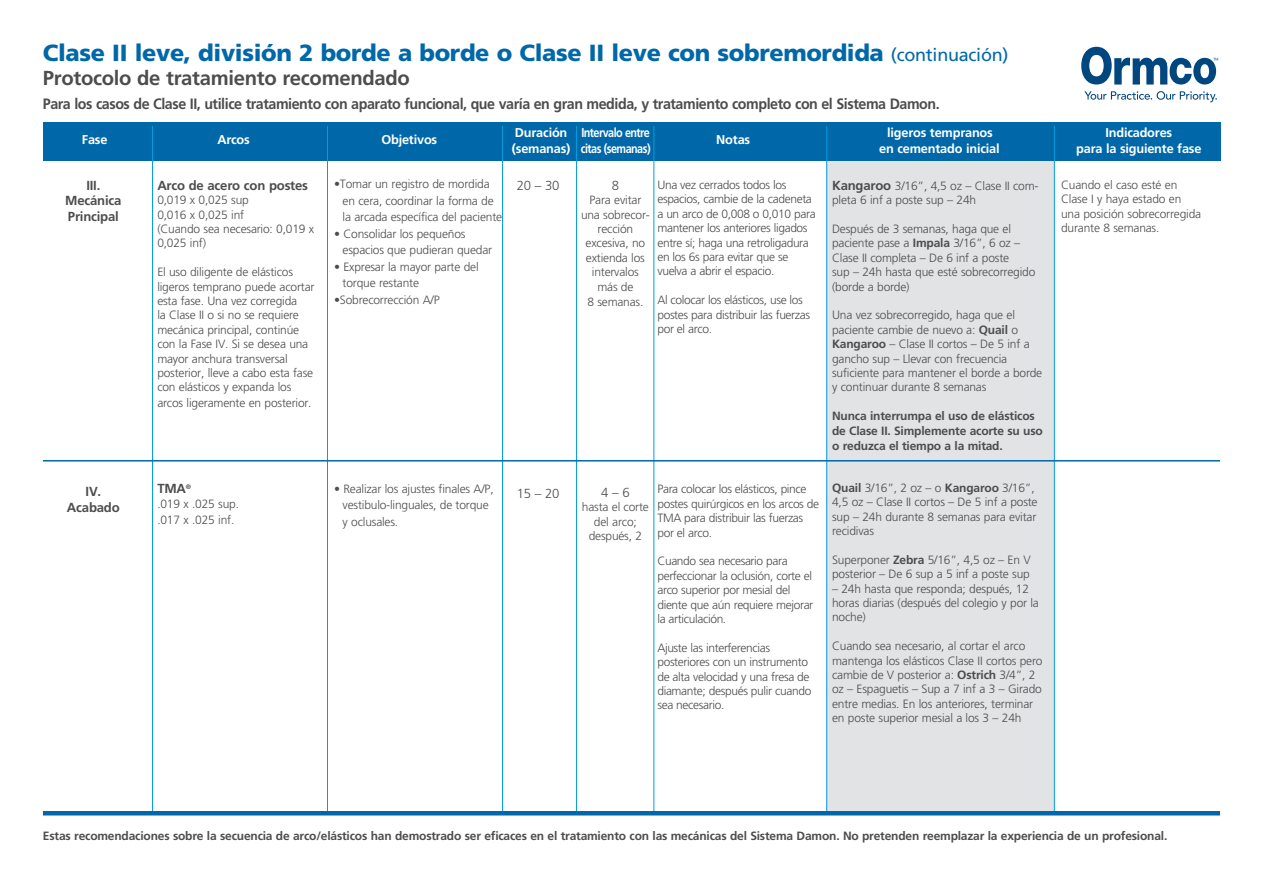
<style>
.page{position:relative;width:1263px;height:893px;background:#fff}
.page>*{position:absolute;margin:0;border:0;box-sizing:border-box;transform-origin:0 0}
.t1{font:900 23.4px "Frutiger";letter-spacing:-.015em;color:#0068a9}
.t2{font:700 20.25px "Frutiger";letter-spacing:-.015em;color:#4d4d4f}
.t3{font:700 15px "Frutiger";letter-spacing:-.03em;color:#4d4d4f;scale:.95 1}
.t4{font:700 13.2px/15.8px "Frutiger";letter-spacing:-.015em;color:#4d4d4f;text-align:center}
.t5{font:300 13.2px "Frutiger";letter-spacing:-.015em;color:#4d4d4f}
.t6{font:700 12.75px "Frutiger";letter-spacing:-.015em;color:#fff}
.t7{font:700 12.75px "Frutiger";letter-spacing:-.05em;color:#fff}
.t8{font:300 12px/14.4px "Frutiger";letter-spacing:-.015em;color:#4d4d4f}
.t9{font:700 12px/14.4px "Frutiger";letter-spacing:-.015em;color:#4d4d4f}
.s1{font-weight:400;font-size:18px}
.s2{font-weight:700;font-size:13.2px}
.s3{font-weight:700}
</style>
<div class="page">
<div style="left:826px;top:128px;width:228px;height:685px;background:#e2e3e4"></div>
<div style="left:44px;top:123px;width:1177px;height:38px;background:#0068a9"></div>
<hr style="left:152px;top:126px;width:1px;height:687px;background:#009fdf">
<hr style="left:327px;top:126px;width:1px;height:687px;background:#009fdf">
<hr style="left:576px;top:126px;width:1px;height:687px;background:#009fdf">
<hr style="left:502px;top:126px;width:1px;height:687px;background:#009fdf">
<hr style="left:653px;top:126px;width:1px;height:687px;background:#009fdf">
<hr style="left:826px;top:126px;width:1px;height:687px;background:#009fdf">
<hr style="left:1054px;top:126px;width:1px;height:687px;background:#009fdf">
<hr style="left:43px;top:811px;width:1177px;height:4px;background:#0068a9">
<hr style="left:43px;top:460px;width:1177px;height:2px;background:#0068a9">
<svg style="left:1081px;top:47px;width:137px;height:38px"></svg>
<svg style="left:1084px;top:91px;width:133px;height:11px"></svg>
<h1 class="t1" style="left:43px;top:39px;width:967px">Clase II leve, división 2 borde a borde o Clase II leve con sobremordida <span class="s1">(continuación)</span></h1>
<h2 class="t2" style="left:43px;top:66px;width:368px">Protocolo de tratamiento recomendado</h2>
<p class="t3" style="left:43px;top:95px;width:946px">Para los casos de Clase II, utilice tratamiento con aparato funcional, que varía en gran medida, y tratamiento completo con el Sistema Damon.</p>
<p class="t6" style="left:82px;top:132px;width:27px">Fase</p>
<p class="t6" style="left:217px;top:132px;width:34px">Arcos</p>
<p class="t6" style="left:381px;top:132px;width:57px">Objetivos</p>
<p class="t4" style="left:65px;top:177px;width:58px">III.<br>Mecánica<br>Principal</p>
<p class="t4" style="left:67px;top:483px;width:54px">IV.<br>Acabado</p>
<p class="t4" style="left:157px;top:177px;width:152px">Arco de acero con postes</p>
<p class="t8" style="left:157px;top:193px;width:158px">0,019 x 0,025 sup<br>0,016 x 0,025 inf<br>(Cuando sea necesario: 0,019 x<br>0,025 inf)</p>
<p class="t8" style="left:157px;top:265px;width:159px">El uso diligente de elásticos ligeros temprano puede acortar esta fase. Una vez corregida<br>la Clase II o si no se requiere mecánica principal, continúe con la Fase IV. Si se desea una mayor anchura transversal posterior, lleve a cabo esta fase con elásticos y expanda los</p>
<p class="t8" style="left:157px;top:396px;width:156px">arcos ligeramente en posterior.</p>
<p class="t8" style="left:343px;top:176px;width:161px;line-height:16.5px;text-indent:-9px">•Tomar un registro de mordida en cera, coordinar la forma de la arcada específica del paciente</p>
<p class="t8" style="left:343px;top:225px;width:151px;line-height:16.5px;text-indent:-9px">• Consolidar los pequeños espacios que pudieran quedar</p>
<p class="t8" style="left:343px;top:258px;width:138px;line-height:16.5px;text-indent:-9px">• Expresar la mayor parte del torque restante</p>
<p class="t8" style="left:334px;top:292px;width:107px">•Sobrecorrección A/P</p>
<p class="t4" style="left:157px;top:481px;width:35px">TMA<sup>®</sup></p>
<p class="t8" style="left:157px;top:496px;width:83px;line-height:15.8px">.019 x .025 sup. .017 x .025 inf.</p>
<p class="t8" style="left:343px;top:480px;width:153px;line-height:16.5px;text-indent:-9px">• Realizar los ajustes finales A/P, vestibulo-linguales, de torque y oclusales.</p>
<p class="t7" style="left:515px;top:125px;width:137px">Duración Intervalo entre</p>
<p class="t6" style="left:716px;top:132px;width:35px">Notas</p>
<p class="t6" style="left:887px;top:125px;width:107px">ligeros tempranos</p>
<p class="t6" style="left:1105px;top:125px;width:68px">Indicadores</p>
<p class="t7" style="left:512px;top:141px;width:140px">(semanas) citas (semanas)</p>
<p class="t6" style="left:879px;top:141px;width:122px">en cementado inicial</p>
<p class="t6" style="left:1076px;top:141px;width:127px">para la siguiente fase</p>
<p class="t5" style="left:517px;top:178px;width:44px">20 – 30</p>
<p class="t5" style="left:517px;top:486px;width:44px">15 – 20</p>
<p class="t5" style="left:612px;top:178px;width:9px">8</p>
<p class="t8" style="left:581px;top:193px;width:70px;text-align:center">Para evitar una sobrecor&shy;rección excesiva, no extienda los intervalos más de</p>
<p class="t8" style="left:587px;top:295px;width:58px">8 semanas.</p>
<p class="t8" style="left:657px;top:178px;width:160px">Una vez cerrados todos los espacios, cambie de la cadeneta a un arco de 0,008 o 0,010 para mantener los anteriores ligados entre sí; haga una retroligadura en los 6s para evitar que se vuelva a abrir el espacio.</p>
<p class="t8" style="left:657px;top:293px;width:154px">Al colocar los elásticos, use los postes para distribuir las fuerzas por el arco.</p>
<p class="t5" style="left:601px;top:485px;width:30px">4 – 6</p>
<p class="t8" style="left:582px;top:500px;width:68px;text-align:center">hasta el corte del arco; después, 2</p>
<p class="t8" style="left:657px;top:482px;width:163px">Para colocar los elásticos, pince postes quirúrgicos en los arcos de<br>TMA para distribuir las fuerzas por el arco.</p>
<p class="t8" style="left:657px;top:554px;width:157px">Cuando sea necesario para perfeccionar la oclusión, corte el arco superior por mesial del diente que aún requiere mejorar la articulación.</p>
<p class="t8" style="left:657px;top:640px;width:155px">Ajuste las interferencias posteriores con un instrumento de alta velocidad y una fresa de diamante; después pulir cuando sea necesario.</p>
<p class="t8" style="left:832px;top:178px;width:208px"><span class="s2">Kangaroo</span> 3/16”, 4,5 oz – Clase II com&shy;pleta 6 inf a poste sup – 24h</p>
<p class="t8" style="left:832px;top:222px;width:205px">Después de 3 semanas, haga que el paciente pase a <span class="s3">Impala</span> 3/16”, 6 oz –<br>Clase II completa – De 6 inf a poste<br>sup – 24h hasta que esté sobrecorregido (borde a borde)</p>
<p class="t8" style="left:832px;top:308px;width:212px">Una vez sobrecorregido, haga que el paciente cambie de nuevo a: <span class="s3">Quail</span> o <span class="s3">Kangaroo</span> – Clase II cortos – De 5 inf a gancho sup – Llevar con frecuencia suficiente para mantener el borde a borde y continuar durante 8 semanas</p>
<p class="t9" style="left:832px;top:409px;width:212px">Nunca interrumpa el uso de elásticos de Clase II. Simplemente acorte su uso</p>
<p class="t9" style="left:832px;top:439px;width:172px">o reduzca el tiempo a la mitad.</p>
<p class="t8" style="left:832px;top:480px;width:207px"><span class="s3">Quail</span> 3/16”, 2 oz – o <span class="s3">Kangaroo</span> 3/16”,<br>4,5 oz – Clase II cortos – De 5 inf a poste sup – 24h durante 8 semanas para evitar recidivas</p>
<p class="t8" style="left:832px;top:552px;width:200px">Superponer <span class="s3">Zebra</span> 5/16”, 4,5 oz – En V posterior – De 6 sup a 5 inf a poste sup</p>
<p class="t8" style="left:832px;top:581px;width:208px">– 24h hasta que responda; después, 12 horas diarias (después del colegio y por la noche)</p>
<p class="t8" style="left:832px;top:639px;width:212px">Cuando sea necesario, al cortar el arco mantenga los elásticos Clase II cortos pero cambie de V posterior a: <span class="s3">Ostrich</span> 3/4”, 2 oz – Espaguetis – Sup a 7 inf a 3 – Girado entre medias. En los anteriores, terminar en poste superior mesial a los 3 – 24h</p>
<p class="t8" style="left:1061px;top:178px;width:142px">Cuando el caso esté en<br>Clase I y haya estado en una posición sobrecorregida durante 8 semanas.</p>
<p class="t9" style="left:43px;top:829px;width:1126px">Estas recomendaciones sobre la secuencia de arco/elásticos han demostrado ser eficaces en el tratamiento con las mecánicas del Sistema Damon. No pretenden reemplazar la experiencia de un profesional.</p>
</div>
